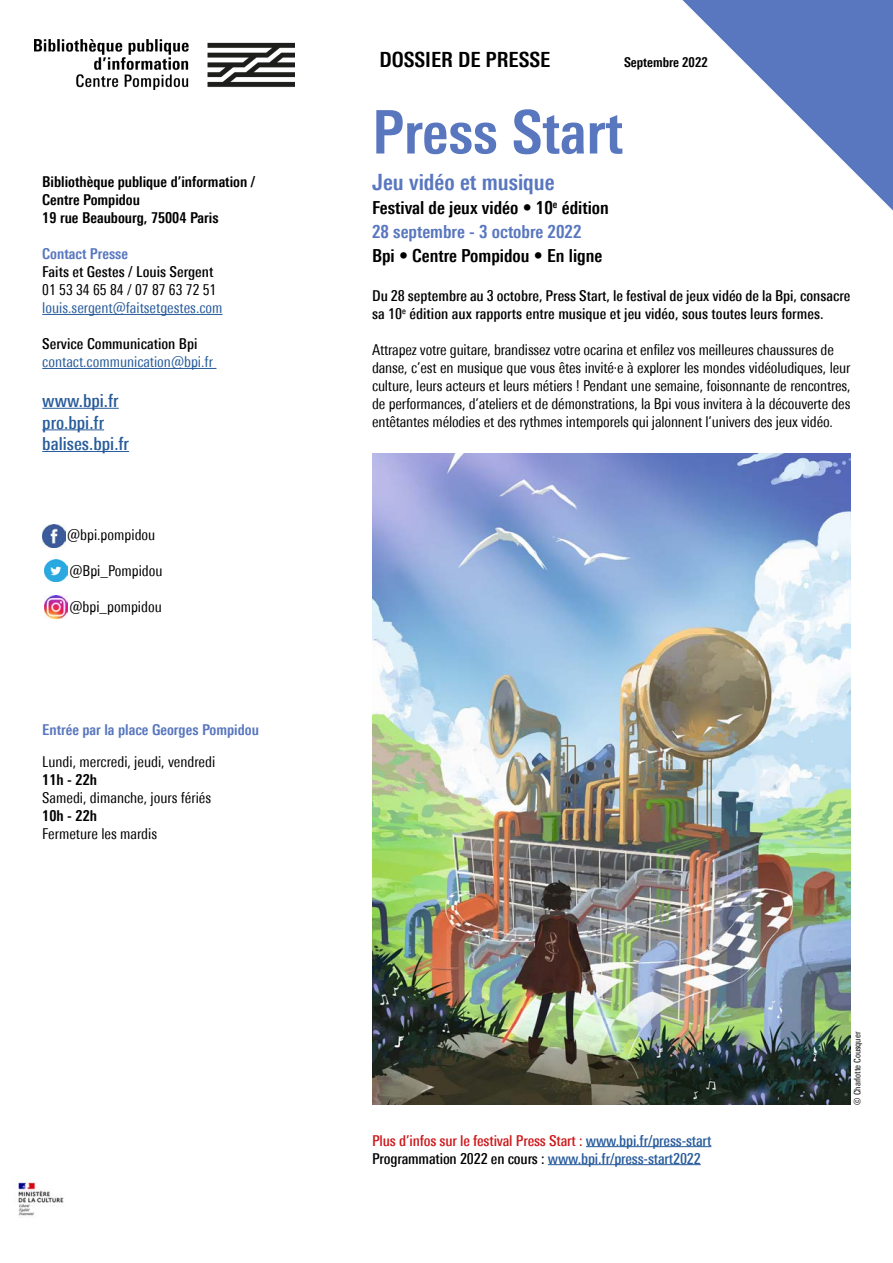
<style>
.page{position:relative;width:893px;height:1263px;background:#fff}
.page>*{position:absolute;margin:0;border:0;box-sizing:border-box;transform-origin:0 0}
.t1{font:700 condensed 60px "Univers Next Pro";color:#5977bf}
.t2{font:700 condensed 22.5px "Univers Next Pro";color:#5977bf}
.t3{font:700 condensed 21px "Univers Next Pro";color:#000}
.t4{font:700 condensed 18px/24px "Univers Next Pro";color:#000}
.t5{font:500 condensed 18px/21.6px "Univers Next Pro";color:#275b9b}
.t6{font:condensed 15px/18px "Univers Next Pro";letter-spacing:-.01em;color:#000}
.t7{font:500 condensed 15px/18px "Univers Next Pro";color:#000}
.t8{font:500 condensed 15px/18px "Univers Next Pro";letter-spacing:-.01em;color:#275b9b}
.t9{font:700 condensed 15px/18px "Univers Next Pro";color:#000}
.t10{font:condensed 15px "Univers Next Pro";color:#275b9b}
.t11{font:700 condensed 15px "Univers Next Pro";color:#5977bf}
.t12{font:700 condensed 13.5px "Univers Next Pro";color:#000}
.t13{font:condensed 9px "Univers Next Pro";color:#000}
.s1{color:#5977bf}
.s2{color:#cd1719}
.s3{color:#000}
</style>
<div class="page">
<hr style="left:42px;top:314px;width:181px;height:1px;background:#275b9b">
<hr style="left:42px;top:368px;width:174px;height:1px;background:#275b9b">
<hr style="left:42px;top:408px;width:77px;height:1px;background:#275b9b">
<hr style="left:42px;top:429px;width:62px;height:1px;background:#275b9b">
<hr style="left:42px;top:451px;width:87px;height:1px;background:#275b9b">
<hr style="left:586px;top:1146px;width:125px;height:1px;background:#275b9b">
<hr style="left:548px;top:1164px;width:153px;height:1px;background:#275b9b">
<img style="left:43px;top:524px;width:22px;height:23px">
<img style="left:45px;top:596px;width:23px;height:23px">
<img style="left:45px;top:559px;width:23px;height:23px">
<img style="left:35px;top:39px;width:259px;height:51px">
<img style="left:17px;top:1181px;width:47px;height:37px">
<svg style="left:682px;top:0;width:211px;height:210px"></svg>
<img style="left:372px;top:453px;width:478px;height:651px">
<p class="t9" style="left:42px;top:173px;width:214px">Bibliothèque publique d’information /<br>Centre Pompidou<br>19 rue Beaubourg, 75004 Paris</p>
<p class="t11" style="left:42px;top:245px;width:87px">Contact Presse</p>
<p class="t7" style="left:42px;top:263px;width:173px">Faits et Gestes / Louis Sergent</p>
<p class="t6" style="left:42px;top:281px;width:176px">01 53 34 65 84 / 07 87 63 72 51</p>
<p class="t10" style="left:42px;top:299px;width:182px">louis.sergent@faitsetgestes.com</p>
<p class="t7" style="left:42px;top:335px;width:157px">Service Communication Bpi</p>
<p class="t10" style="left:42px;top:353px;width:172px">contact.communication@bpi.fr</p>
<p class="t5" style="left:42px;top:390px;width:88px">www.bpi.fr pro.bpi.fr balises.bpi.fr</p>
<p class="t6" style="left:67px;top:526px;width:90px">@bpi.pompidou</p>
<p class="t6" style="left:69px;top:562px;width:95px">@Bpi_Pompidou</p>
<p class="t6" style="left:69px;top:598px;width:94px">@bpi_pompidou</p>
<p class="t11" style="left:42px;top:720px;width:218px">Entrée par la place Georges Pompidou</p>
<p class="t6" style="left:42px;top:752px;width:174px">Lundi, mercredi, jeudi, vendredi</p>
<p class="t9" style="left:42px;top:770px;width:56px">11h - 22h</p>
<p class="t6" style="left:42px;top:788px;width:170px">Samedi, dimanche, jours fériés</p>
<p class="t9" style="left:42px;top:806px;width:56px">10h - 22h</p>
<p class="t6" style="left:42px;top:824px;width:116px">Fermeture les mardis</p>
<h3 class="t3" style="left:379px;top:47px;width:172px">DOSSIER DE PRESSE</h3>
<p class="t12" style="left:624px;top:54px;width:85px">Septembre 2022</p>
<h1 class="t1" style="left:372px;top:97px;width:252px">Press Start</h1>
<h2 class="t2" style="left:372px;top:168px;width:184px">Jeu vidéo et musique</h2>
<p class="t4" style="left:372px;top:195px;width:238px">Festival de jeux vidéo • 10<sup>e</sup> édition<br><span class="s1">28 septembre - 3 octobre 2022</span></p>
<p class="t4" style="left:372px;top:243px;width:232px">Bpi • Centre Pompidou • En ligne</p>
<p class="t7" style="left:372px;top:287px;width:480px">Du 28 septembre au 3 octobre, Press Start, le festival de jeux vidéo de la Bpi, consacre sa 10<sup>e</sup> édition aux rapports entre musique et jeu vidéo, sous toutes leurs formes.</p>
<p class="t6" style="left:372px;top:341px;width:480px">Attrapez votre guitare, brandissez votre ocarina et enfilez vos meilleures chaussures de danse, c’est en musique que vous êtes invité·e à explorer les mondes vidéoludiques, leur culture, leurs acteurs et leurs métiers ! Pendant une semaine, foisonnante de rencontres, de performances, d’ateliers et de démonstrations, la Bpi vous invitera à la découverte des entêtantes mélodies et des rythmes intemporels qui jalonnent l’univers des jeux vidéo.</p>
<p class="t8" style="left:372px;top:1131px;width:341px"><span class="s2">Plus d’infos sur le festival Press Start :</span> www.bpi.fr/press-start<br><span class="s3">Programmation 2022 en cours :</span> www.bpi.fr/press-start2022</p>
<p class="t13" style="left:852px;top:1104px;width:74px;rotate:-90deg">© Charlotte Cousquer</p>
</div>
